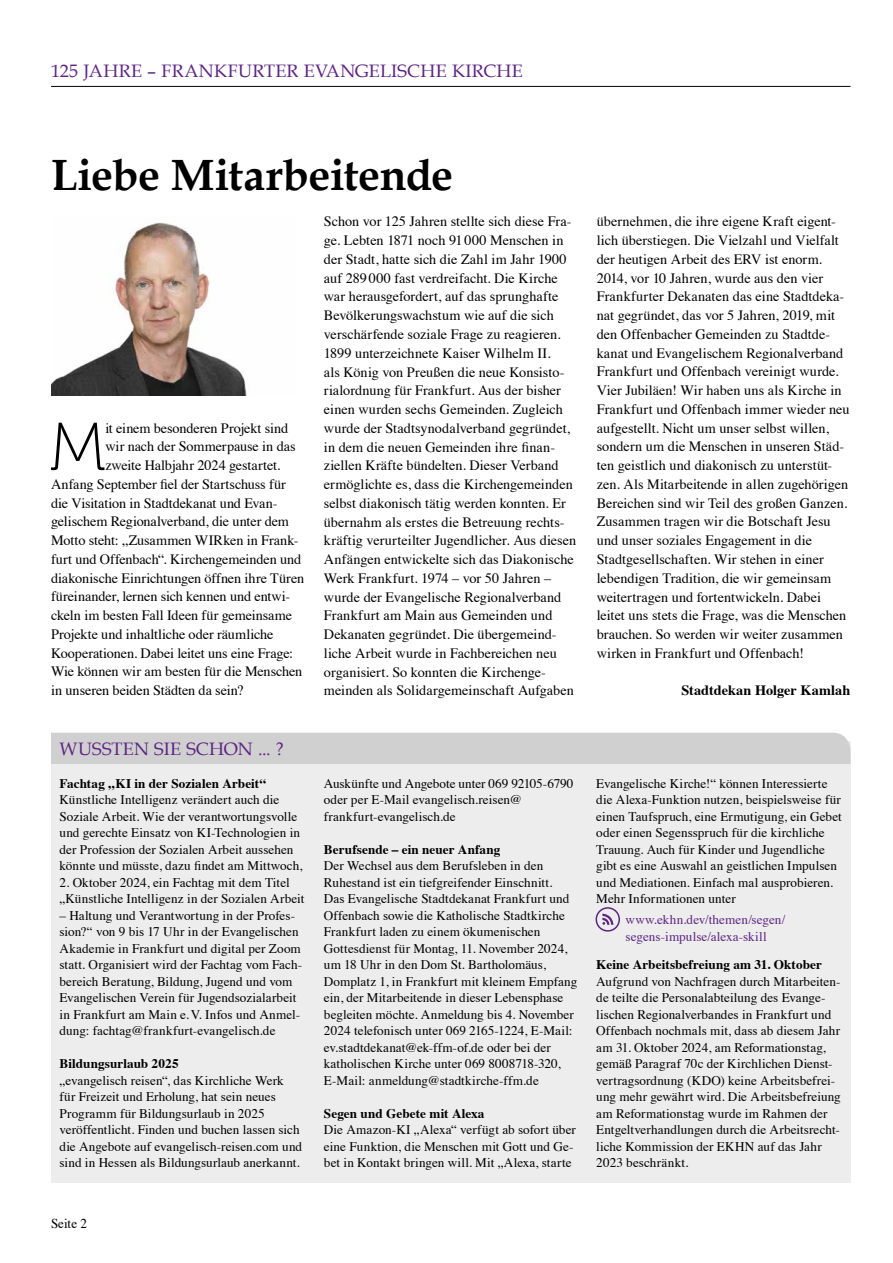
<style>
.page{position:relative;width:893px;height:1263px;background:#fff}
.page>*{position:absolute;margin:0;border:0;box-sizing:border-box;transform-origin:0 0}
.t1{font:67.8px "Museo 100";color:#000}
.t2{font:700 43.8px "Book Antiqua";letter-spacing:-.01em;color:#000}
.t3{font:18px "Book Antiqua";letter-spacing:.015em;color:#5c2483}
.t4{font:14.25px/18.8px "Times";color:#000}
.t5{font:700 14.25px "Times";letter-spacing:.005em;color:#000}
.t6{font:13.5px "Times";color:#000}
.t7{font:13.2px/16.5px "Times";letter-spacing:.005em;color:#000}
.t8{font:700 13.2px "Times";letter-spacing:.005em;color:#000}
.t9{font:13.2px/16.5px "Times";letter-spacing:.005em;color:#5c2483}
</style>
<div class="page">
<div style="left:51px;top:742px;width:799px;height:441px;background:#ededed"></div>
<div style="left:51px;top:733px;width:799px;height:31px;background:#d0d0d0"></div>
<div style="left:595px;top:907px;width:25px;height:25px;border:2px solid #5c2483;border-radius:50%"></div>
<svg style="left:602px;top:913px;width:12px;height:12px"></svg>
<img style="left:51px;top:222px;width:196px;height:173px">
<hr style="left:51px;top:86px;width:799px;height:1px;background:#000">
<p class="t3" style="left:51px;top:60px;width:473px">125 JAHRE – FRANKFURTER EVANGELISCHE KIRCHE</p>
<h2 class="t2" style="left:51px;top:149px;width:404px">Liebe Mitarbeitende</h2>
<h1 class="t1" style="left:49px;top:411px;width:58px">M</h1>
<p class="t4" style="left:105px;top:417px;width:184px">it einem besonderen Projekt sind</p>
<p class="t4" style="left:105px;top:436px;width:192px">wir nach der Sommerpause in das</p>
<p class="t4" style="left:105px;top:455px;width:177px">zweite Halbjahr 2024 gestartet.</p>
<p class="t4" style="left:51px;top:473px;width:236px">Anfang September fiel der Startschuss für</p>
<p class="t4" style="left:51px;top:492px;width:228px">die Visitation in Stadtdekanat und Evan-</p>
<p class="t4" style="left:51px;top:511px;width:240px">gelischem Regionalverband, die unter dem</p>
<p class="t4" style="left:51px;top:530px;width:249px">Motto steht: „Zusammen WIRken in Frank-</p>
<p class="t4" style="left:51px;top:548px;width:252px">furt und Offenbach“. Kirchengemeinden und</p>
<p class="t4" style="left:51px;top:567px;width:255px">diakonische Einrichtungen öffnen ihre Türen</p>
<p class="t4" style="left:51px;top:586px;width:241px">füreinander, lernen sich kennen und entwi-</p>
<p class="t4" style="left:51px;top:605px;width:243px">ckeln im besten Fall Ideen für gemeinsame</p>
<p class="t4" style="left:51px;top:623px;width:224px">Projekte und inhaltliche oder räumliche</p>
<p class="t4" style="left:51px;top:642px;width:244px">Kooperationen. Dabei leitet uns eine Frage:</p>
<p class="t4" style="left:51px;top:661px;width:253px">Wie können wir am besten für die Menschen</p>
<p class="t4" style="left:51px;top:680px;width:194px">in unseren beiden Städten da sein?</p>
<p class="t3" style="left:60px;top:737px;width:226px">WUSSTEN SIE SCHON ... ?</p>
<p class="t8" style="left:60px;top:770px;width:208px">Fachtag „KI in der Sozialen Arbeit“</p>
<p class="t7" style="left:60px;top:790px;width:244px">Künstliche Intelligenz verändert auch die Soziale Arbeit. Wie der verantwortungsvolle und gerechte Einsatz von KI-Technologien in der Profession der Sozialen Arbeit aussehen könnte und müsste, dazu findet am Mittwoch,</p>
<p class="t7" style="left:60px;top:873px;width:246px">2. Oktober 2024, ein Fachtag mit dem Titel „Künstliche Intelligenz in der Sozialen Arbeit</p>
<p class="t7" style="left:60px;top:906px;width:244px">– Haltung und Verantwortung in der Profes&shy;sion?“ von 9 bis 17 Uhr in der Evangelischen Akademie in Frankfurt und digital per Zoom statt. Organisiert wird der Fachtag vom Fach&shy;bereich Beratung, Bildung, Jugend und vom Evangelischen Verein für Jugendsozialarbeit in Frankfurt am Main e.V. Infos und Anmel&shy;dung: fachtag@frankfurt-evangelisch.de</p>
<p class="t8" style="left:60px;top:1051px;width:121px">Bildungsurlaub 2025</p>
<p class="t7" style="left:60px;top:1071px;width:244px">„evangelisch reisen“, das Kirchliche Werk für Freizeit und Erholung, hat sein neues Programm für Bildungsurlaub in 2025 veröffentlicht. Finden und buchen lassen sich die Angebote auf evangelisch-reisen.com und sind in Hessen als Bildungsurlaub anerkannt.</p>
<p class="t4" style="left:324px;top:211px;width:254px">Schon vor 125 Jahren stellte sich diese Fra&shy;ge. Lebten 1871 noch 91000 Menschen in der Stadt, hatte sich die Zahl im Jahr 1900 auf 289000 fast verdreifacht. Die Kirche war herausgefordert, auf das sprunghafte Bevölkerungswachstum wie auf die sich verschärfende soziale Frage zu reagieren.<br>1899 unterzeichnete Kaiser Wilhelm II.<br>als König von Preußen die neue Konsisto&shy;rialordnung für Frankfurt. Aus der bisher einen wurden sechs Gemeinden. Zugleich wurde der Stadtsynodalverband gegründet, in dem die neuen Gemeinden ihre finan&shy;ziellen Kräfte bündelten. Dieser Verband ermöglichte es, dass die Kirchengemeinden selbst diakonisch tätig werden konnten. Er übernahm als erstes die Betreuung rechts&shy;kräftig verurteilter Jugendlicher. Aus diesen Anfängen entwickelte sich das Diakonische Werk Frankfurt. 1974 – vor 50 Jahren – wurde der Evangelische Regionalverband Frankfurt am Main aus Gemeinden und Dekanaten gegründet. Die übergemeind&shy;liche Arbeit wurde in Fachbereichen neu organisiert. So konnten die Kirchenge&shy;meinden als Solidargemeinschaft Aufgaben</p>
<p class="t7" style="left:324px;top:774px;width:251px">Auskünfte und Angebote unter 069 92105-6790 oder per E-Mail evangelisch.reisen@ frankfurt-evangelisch.de</p>
<p class="t8" style="left:324px;top:836px;width:178px">Berufsende – ein neuer Anfang</p>
<p class="t7" style="left:324px;top:856px;width:255px">Der Wechsel aus dem Berufsleben in den Ruhestand ist ein tiefgreifender Einschnitt.<br>Das Evangelische Stadtdekanat Frankfurt und Offenbach sowie die Katholische Stadtkirche Frankfurt laden zu einem ökumenischen Gottesdienst für Montag, 11. November 2024, um 18 Uhr in den Dom St. Bartholomäus, Domplatz 1, in Frankfurt mit kleinem Empfang ein, der Mitarbeitende in dieser Lebensphase begleiten möchte. Anmeldung bis 4. November 2024 telefonisch unter 069 2165-1224, E-Mail: ev.stadtdekanat@ek-ffm-of.de oder bei der katholischen Kirche unter 069 8008718-320, E-Mail: anmeldung@stadtkirche-ffm.de</p>
<p class="t8" style="left:324px;top:1100px;width:162px">Segen und Gebete mit Alexa</p>
<p class="t7" style="left:324px;top:1120px;width:254px">Die Amazon-KI „Alexa“ verfügt ab sofort über eine Funktion, die Menschen mit Gott und Ge&shy;bet in Kontakt bringen will. Mit „Alexa, starte</p>
<p class="t4" style="left:597px;top:211px;width:254px">übernehmen, die ihre eigene Kraft eigent&shy;lich überstiegen. Die Vielzahl und Vielfalt der heutigen Arbeit des ERV ist enorm.<br>2014, vor 10 Jahren, wurde aus den vier Frankfurter Dekanaten das eine Stadtdeka&shy;nat gegründet, das vor 5 Jahren, 2019, mit den Offenbacher Gemeinden zu Stadtde&shy;kanat und Evangelischem Regionalverband Frankfurt und Offenbach vereinigt wurde.<br>Vier Jubiläen! Wir haben uns als Kirche in Frankfurt und Offenbach immer wieder neu aufgestellt. Nicht um unser selbst willen, sondern um die Menschen in unseren Städ&shy;ten geistlich und diakonisch zu unterstüt&shy;zen. Als Mitarbeitende in allen zugehörigen Bereichen sind wir Teil des großen Ganzen.<br>Zusammen tragen wir die Botschaft Jesu und unser soziales Engagement in die Stadtgesellschaften. Wir stehen in einer lebendigen Tradition, die wir gemeinsam weitertragen und fortentwickeln. Dabei leitet uns stets die Frage, was die Menschen brauchen. So werden wir weiter zusammen wirken in Frankfurt und Offenbach!</p>
<p class="t5" style="left:681px;top:677px;width:171px">Stadtdekan Holger Kamlah</p>
<p class="t7" style="left:596px;top:774px;width:247px">Evangelische Kirche!“ können Interessierte die Alexa-Funktion nutzen, beispielsweise für einen Taufspruch, eine Ermutigung, ein Gebet oder einen Segensspruch für die kirchliche Trauung. Auch für Kinder und Jugendliche gibt es eine Auswahl an geistlichen Impulsen und Mediationen. Einfach mal ausprobieren.<br>Mehr Informationen unter</p>
<p class="t9" style="left:626px;top:910px;width:161px">www.ekhn.dev/themen/segen/ segens-impulse/alexa-skill</p>
<p class="t8" style="left:596px;top:952px;width:227px">Keine Arbeitsbefreiung am 31. Oktober</p>
<p class="t7" style="left:596px;top:972px;width:246px">Aufgrund von Nachfragen durch Mitarbeiten&shy;de teilte die Personalabteilung des Evange&shy;lischen Regionalverbandes in Frankfurt und Offenbach nochmals mit, dass ab diesem Jahr am 31. Oktober 2024, am Reformationstag, gemäß Paragraf 70c der Kirchlichen Dienst&shy;vertragsordnung (KDO) keine Arbeitsbefrei&shy;ung mehr gewährt wird. Die Arbeitsbefreiung am Reformationstag wurde im Rahmen der Entgeltverhandlungen durch die Arbeitsrecht&shy;liche Kommission der EKHN auf das Jahr 2023 beschränkt.</p>
<p class="t6" style="left:51px;top:1211px;width:37px">Seite 2</p>
</div>
